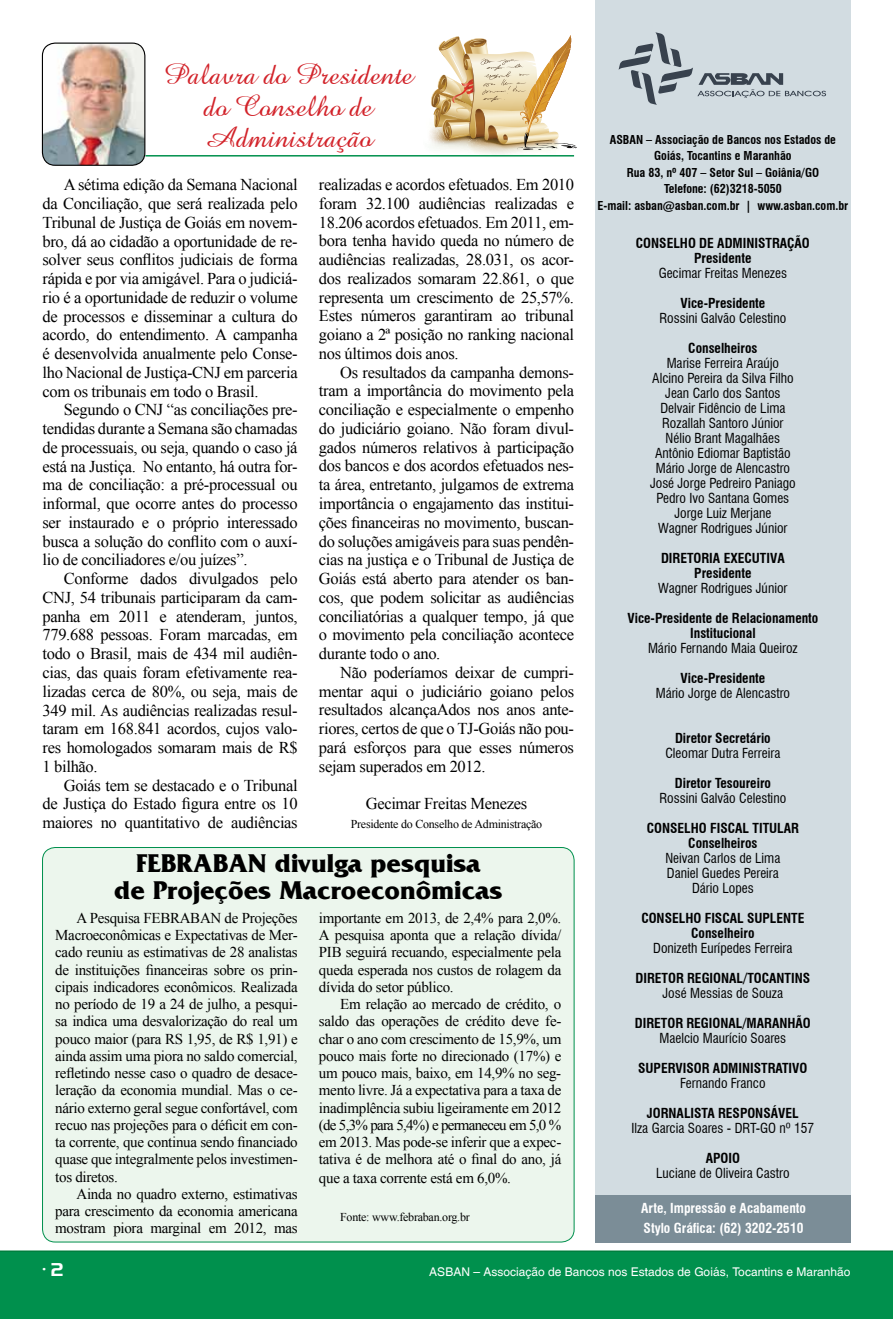
<style>
.page{position:relative;width:893px;height:1319px;background:#fff}
.page>*{position:absolute;margin:0;border:0;box-sizing:border-box;transform-origin:0 0}
.t1{font:30px/31.5px "Amazone BT";color:#d2232a;text-align:center}
.t2{font:700 27px/27px "France";color:#000;text-align:center}
.t3{font:18px "Aero Regular SWFTE";color:#fff}
.t4{font:16.5px/18.8px "Times New Roman";letter-spacing:-.02em;color:#000;text-align:justify}
.t5{font:15px/17.2px "Times New Roman";letter-spacing:-.02em;color:#000;text-align:justify}
.t6{font:condensed 13.5px/15px "Swiss 721 BT";color:#000;text-align:center}
.t7{font:700 condensed 13.5px/15px "Swiss 721 BT";color:#000;text-align:center}
.t8{font:700 condensed 13.5px/19.5px "Swiss 721 BT";color:#fff}
.t9{font:700 condensed 12px/16.5px "Swiss 721 BT";color:#000;text-align:center}
.t10{font:12px "Switzerland Plain";color:#fff}
.t11{font:12px "Times New Roman";letter-spacing:-.02em;color:#000}
</style>
<div class="page">
<div style="left:0;top:1250px;width:893px;height:68px;background:#00904d"></div>
<hr style="left:0;top:1250px;width:893px;height:1px;background:#007f3e">
<div style="left:43px;top:847px;width:531px;height:394px;background:#ecf6ed;border-radius:13px"></div>
<hr style="left:892px;top:0;width:1px;height:1252px;background:#d8ecd8">
<svg style="left:420px;top:35px;width:157px;height:122px"></svg>
<div style="left:595px;top:0;width:255px;height:1242px;background:#d2dce1"></div>
<div style="left:595px;top:1195px;width:255px;height:47px;background:#7b8d97"></div>
<svg style="left:619px;top:32px;width:207px;height:73px"></svg>
<hr style="left:145px;top:155px;width:429px;height:1px;background:#00904d">
<img style="left:42px;top:43px;width:103px;height:122px">
<div style="left:42px;top:43px;width:103px;height:123px;border:1px solid #000;border-radius:13px"></div>
<h1 class="t1" style="left:163px;top:60px;width:251px">Palavra do Presidente do Conselho de<br>Administração</h1>
<p class="t4" style="left:43px;top:175px;width:257px;text-indent:21px">A sétima edição da Semana Nacional da Conciliação, que será realizada pelo Tribunal de Justiça de Goiás em novem&shy;bro, dá ao cidadão a oportunidade de re&shy;solver seus conflitos judiciais de forma rápida e por via amigável. Para o judiciá&shy;rio é a oportunidade de reduzir o volume de processos e disseminar a cultura do acordo, do entendimento. A campanha é desenvolvida anualmente pelo Conse&shy;lho Nacional de Justiça-CNJ em parceria com os tribunais em todo o Brasil.</p>
<p class="t4" style="left:43px;top:400px;width:257px;text-indent:21px">Segundo o CNJ “as conciliações pre&shy;tendidas durante a Semana são chamadas de processuais, ou seja, quando o caso já está na Justiça. No entanto, há outra for&shy;ma de conciliação: a pré-processual ou informal, que ocorre antes do processo ser instaurado e o próprio interessado busca a solução do conflito com o auxí&shy;lio de conciliadores e/ou juízes”.</p>
<p class="t4" style="left:43px;top:569px;width:257px;text-indent:21px">Conforme dados divulgados pelo CNJ, 54 tribunais participaram da cam&shy;panha em 2011 e atenderam, juntos, 779.688 pessoas. Foram marcadas, em todo o Brasil, mais de 434 mil audiên&shy;cias, das quais foram efetivamente rea&shy;lizadas cerca de 80%, ou seja, mais de 349 mil. As audiências realizadas resul&shy;taram em 168.841 acordos, cujos valo&shy;res homologados somaram mais de R$ 1 bilhão.</p>
<p class="t4" style="left:43px;top:775px;width:257px;text-indent:21px">Goiás tem se destacado e o Tribunal de Justiça do Estado figura entre os 10 maiores no quantitativo de audiências</p>
<p class="t4" style="left:319px;top:175px;width:257px">realizadas e acordos efetuados. Em 2010 foram 32.100 audiências realizadas e 18.206 acordos efetuados. Em 2011, em&shy;bora tenha havido queda no número de audiências realizadas, 28.031, os acor&shy;dos realizados somaram 22.861, o que representa um crescimento de 25,57%.<br>Estes números garantiram ao tribunal goiano a 2ª posição no ranking nacional nos últimos dois anos.</p>
<p class="t4" style="left:319px;top:362px;width:257px;text-indent:21px">Os resultados da campanha demons&shy;tram a importância do movimento pela conciliação e especialmente o empenho do judiciário goiano. Não foram divul&shy;gados números relativos à participação dos bancos e dos acordos efetuados nes&shy;ta área, entretanto, julgamos de extrema importância o engajamento das institui&shy;ções financeiras no movimento, buscan&shy;do soluções amigáveis para suas pendên&shy;cias na justiça e o Tribunal de Justiça de Goiás está aberto para atender os ban&shy;cos, que podem solicitar as audiências conciliatórias a qualquer tempo, já que o movimento pela conciliação acontece durante todo o ano.</p>
<p class="t4" style="left:319px;top:662px;width:257px;text-indent:21px">Não poderíamos deixar de cumpri&shy;mentar aqui o judiciário goiano pelos resultados alcançaAdos nos anos ante&shy;riores, certos de que o TJ-Goiás não pou&shy;pará esforços para que esses números sejam superados em 2012.</p>
<p class="t4" style="left:366px;top:793px;width:163px">Gecimar Freitas Menezes</p>
<p class="t11" style="left:351px;top:816px;width:193px">Presidente do Conselho de Administração</p>
<h2 class="t2" style="left:114px;top:849px;width:390px">FEBRABAN divulga pesquisa<br>de Projeções Macroeconômicas</h2>
<p class="t5" style="left:55px;top:908px;width:244px;text-indent:21px">A Pesquisa FEBRABAN de Projeções Macroeconômicas e Expectativas de Mer&shy;cado reuniu as estimativas de 28 analistas de instituições financeiras sobre os prin&shy;cipais indicadores econômicos. Realizada no período de 19 a 24 de julho, a pesqui&shy;sa indica uma desvalorização do real um pouco maior (para RS 1,95, de R$ 1,91) e ainda assim uma piora no saldo comercial, refletindo nesse caso o quadro de desace&shy;leração da economia mundial. Mas o ce&shy;nário externo geral segue confortável, com recuo nas projeções para o déficit em con&shy;ta corrente, que continua sendo financiado quase que integralmente pelos investimen&shy;tos diretos.</p>
<p class="t5" style="left:55px;top:1184px;width:244px;text-indent:21px">Ainda no quadro externo, estimativas para crescimento da economia americana mostram piora marginal em 2012, mas</p>
<p class="t5" style="left:319px;top:908px;width:244px">importante em 2013, de 2,4% para 2,0%.<br>A pesquisa aponta que a relação dívida/ PIB seguirá recuando, especialmente pela queda esperada nos custos de rolagem da dívida do setor público.</p>
<p class="t5" style="left:319px;top:995px;width:244px;text-indent:21px">Em relação ao mercado de crédito, o saldo das operações de crédito deve fe&shy;char o ano com crescimento de 15,9%, um pouco mais forte no direcionado (17%) e um pouco mais, baixo, em 14,9% no seg&shy;mento livre. Já a expectativa para a taxa de inadimplência subiu ligeiramente em 2012 (de 5,3% para 5,4%) e permaneceu em 5,0 % em 2013. Mas pode-se inferir que a expec&shy;tativa é de melhora até o final do ano, já</p>
<p class="t5" style="left:319px;top:1169px;width:193px">que a taxa corrente está em 6,0%.</p>
<p class="t11" style="left:340px;top:1208px;width:131px">Fonte: www.febraban.org.br</p>
<p class="t9" style="left:597px;top:131px;width:252px">ASBAN – Associação de Bancos nos Estados de Goiás, Tocantins e Maranhão<br>Rua 83, nº 407 – Setor Sul – Goiânia/GO<br>Telefone: (62)3218-5050<br>E-mail: asban@asban.com.br | www.asban.com.br</p>
<p class="t7" style="left:636px;top:235px;width:176px">CONSELHO DE ADMINISTRAÇÃO<br>Presidente</p>
<p class="t6" style="left:659px;top:265px;width:130px">Gecimar Freitas Menezes</p>
<p class="t7" style="left:680px;top:295px;width:86px">Vice-Presidente</p>
<p class="t6" style="left:660px;top:310px;width:128px">Rossini Galvão Celestino</p>
<p class="t7" style="left:688px;top:340px;width:71px">Conselheiros</p>
<p class="t6" style="left:650px;top:355px;width:147px">Marise Ferreira Araújo<br>Alcino Pereira da Silva Filho<br>Jean Carlo dos Santos<br>Delvair Fidêncio de Lima<br>Rozallah Santoro Júnior<br>Nélio Brant Magalhães<br>Antônio Ediomar Baptistão<br>Mário Jorge de Alencastro<br>José Jorge Pedreiro Paniago<br>Pedro Ivo Santana Gomes<br>Jorge Luiz Merjane<br>Wagner Rodrigues Júnior</p>
<p class="t7" style="left:661px;top:550px;width:125px">DIRETORIA EXECUTIVA<br>Presidente</p>
<p class="t6" style="left:658px;top:580px;width:131px">Wagner Rodrigues Júnior</p>
<p class="t7" style="left:627px;top:610px;width:193px">Vice-Presidente de Relacionamento<br>Institucional</p>
<p class="t6" style="left:648px;top:640px;width:151px">Mário Fernando Maia Queiroz</p>
<p class="t7" style="left:680px;top:670px;width:86px">Vice-Presidente</p>
<p class="t6" style="left:656px;top:685px;width:136px">Mário Jorge de Alencastro</p>
<p class="t7" style="left:675px;top:730px;width:97px">Diretor Secretário</p>
<p class="t6" style="left:665px;top:745px;width:117px">Cleomar Dutra Ferreira</p>
<p class="t7" style="left:675px;top:775px;width:98px">Diretor Tesoureiro</p>
<p class="t6" style="left:660px;top:790px;width:128px">Rossini Galvão Celestino</p>
<p class="t7" style="left:647px;top:820px;width:154px">CONSELHO FISCAL TITULAR<br>Conselheiros</p>
<p class="t6" style="left:665px;top:850px;width:116px">Neivan Carlos de Lima<br>Daniel Guedes Pereira<br>Dário Lopes</p>
<p class="t7" style="left:641px;top:910px;width:165px">CONSELHO FISCAL SUPLENTE<br>Conselheiro</p>
<p class="t6" style="left:653px;top:940px;width:141px">Donizeth Eurípedes Ferreira</p>
<p class="t7" style="left:636px;top:970px;width:176px">DIRETOR REGIONAL/TOCANTINS</p>
<p class="t6" style="left:663px;top:985px;width:122px">José Messias de Souza</p>
<p class="t7" style="left:635px;top:1015px;width:177px">DIRETOR REGIONAL/MARANHÃO</p>
<p class="t6" style="left:659px;top:1030px;width:128px">Maelcio Maurício Soares</p>
<p class="t7" style="left:638px;top:1060px;width:171px">SUPERVISOR ADMINISTRATIVO</p>
<p class="t6" style="left:680px;top:1075px;width:87px">Fernando Franco</p>
<p class="t7" style="left:647px;top:1105px;width:153px">JORNALISTA RESPONSÁVEL</p>
<p class="t6" style="left:631px;top:1120px;width:184px">Ilza Garcia Soares - DRT-GO nº 157</p>
<p class="t7" style="left:706px;top:1150px;width:36px">APOIO</p>
<p class="t6" style="left:656px;top:1165px;width:135px">Luciane de Oliveira Castro</p>
<p class="t8" style="left:641px;top:1198px;width:166px">Arte, Impressão e Acabamento<br>Stylo Gráfica: (62) 3202-2510</p>
<p class="t3" style="left:43px;top:1258px;width:22px">• 2</p>
<p class="t10" style="left:429px;top:1264px;width:423px">ASBAN – Associação de Bancos nos Estados de Goiás, Tocantins e Maranhão</p>
</div>
